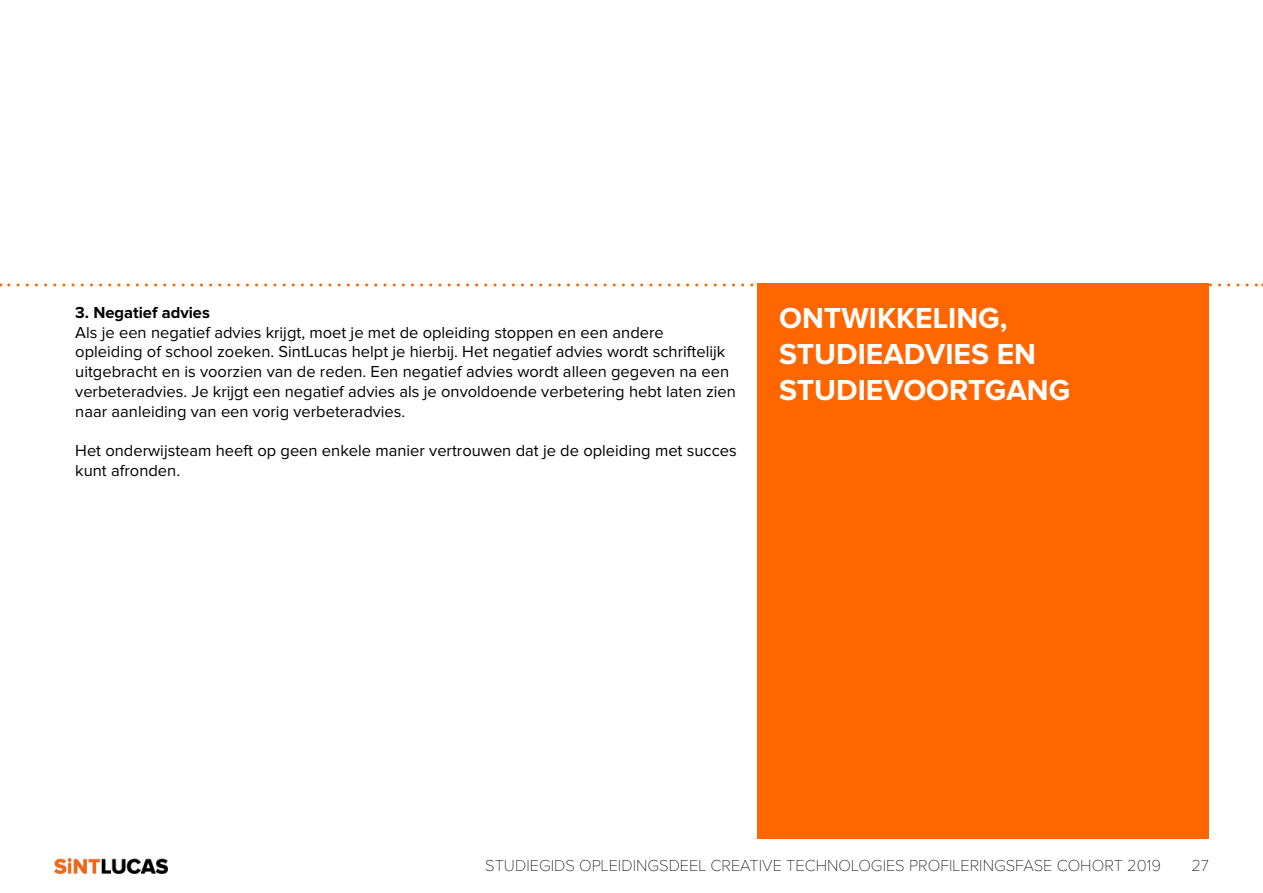
<style>
.page{position:relative;width:1263px;height:893px;background:#fff}
.page>*{position:absolute;margin:0;border:0;box-sizing:border-box;transform-origin:0 0}
.t1{font:700 30px/36px "Proxima Nova";color:#fff}
.t2{font:16.5px/19.8px "Proxima Nova";color:#000}
.t3{font:100 16.5px "Proxima Nova";color:#000}
.t4{font:700 16.5px "Proxima Nova";color:#000}
</style>
<div class="page">
<svg style="left:9px;top:283px;width:1254px;height:3px"></svg>
<div style="left:758px;top:283px;width:451px;height:556px;background:#f60"></div>
<img style="left:54px;top:858px;width:114px;height:15px">
<p class="t4" style="left:75px;top:305px;width:136px">3. Negatief advies</p>
<p class="t2" style="left:75px;top:323px;width:662px">Als je een negatief advies krijgt, moet je met de opleiding stoppen en een andere<br>opleiding of school zoeken. SintLucas helpt je hierbij. Het negatief advies wordt schriftelijk uitgebracht en is voorzien van de reden. Een negatief advies wordt alleen gegeven na een verbeteradvies. Je krijgt een negatief advies als je onvoldoende verbetering hebt laten zien naar aanleiding van een vorig verbeteradvies.</p>
<p class="t2" style="left:75px;top:442px;width:663px">Het onderwijsteam heeft op geen enkele manier vertrouwen dat je de opleiding met succes kunt afronden.</p>
<h1 class="t1" style="left:779px;top:302px;width:293px">ONTWIKKELING,<br>STUDIEADVIES EN<br>STUDIEVOORTGANG</h1>
<p class="t3" style="left:485px;top:858px;width:677px">STUDIEGIDS OPLEIDINGSDEEL CREATIVE TECHNOLOGIES PROFILERINGSFASE COHORT 2019</p>
<p class="t3" style="left:1191px;top:858px;width:19px">27</p>
</div>
